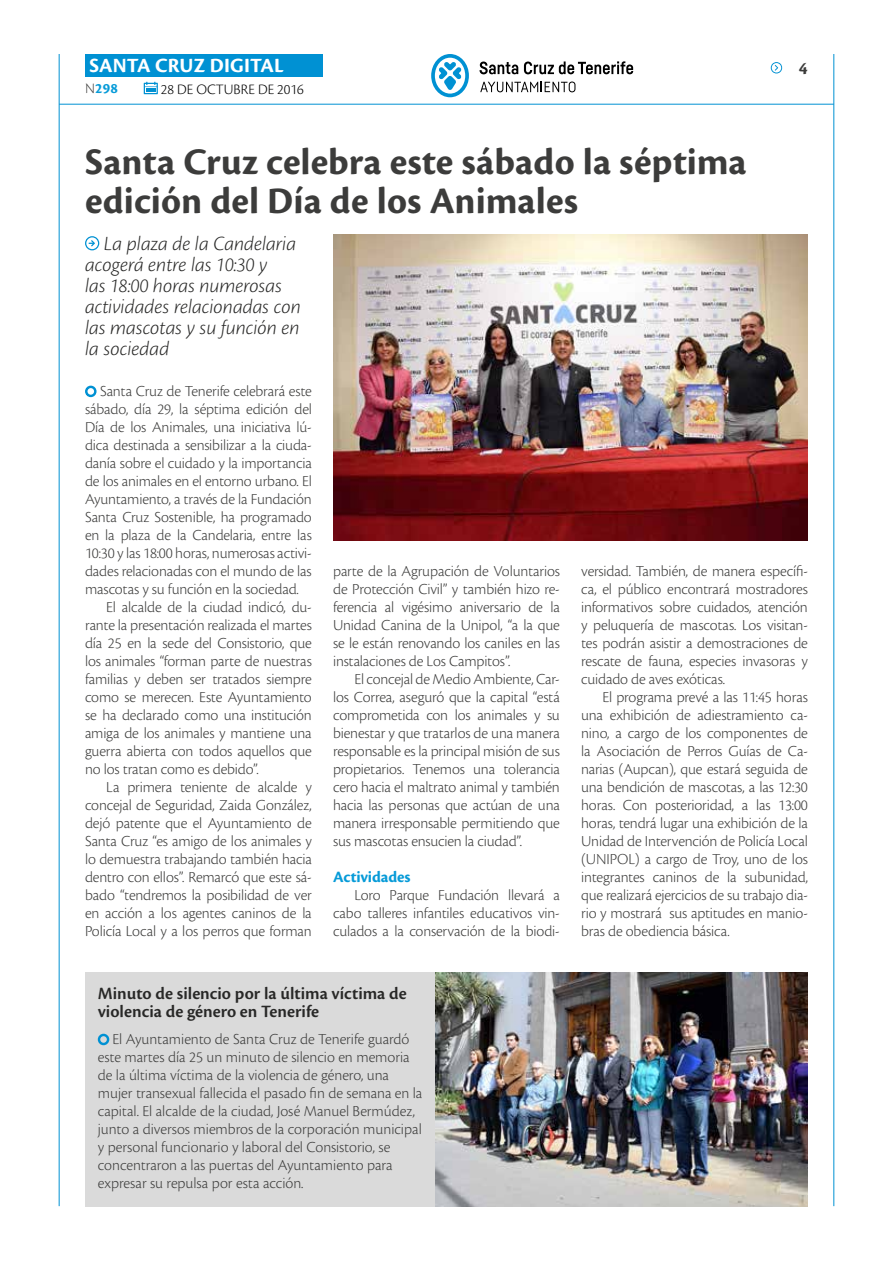
<style>
.page{position:relative;width:893px;height:1263px;background:#fff}
.page>*{position:absolute;margin:0;border:0;box-sizing:border-box;transform-origin:0 0}
.t1{font:700 39px/39px "Cronos Pro";letter-spacing:.005em;color:#3c3c3b}
.t2{font:italic 300 21px/21px "Cronos Pro";letter-spacing:-.005em;color:#282827}
.t3{font:700 21px "Cronos Pro";letter-spacing:.005em;color:#fff}
.t4{font:600 18px/18px "Cronos Pro";color:#282827}
.t5{font:700 18px "Cronos Pro";color:#3c3c3b}
.t6{font:700 16.5px "Cronos Pro";letter-spacing:-.005em;color:#079bd8}
.t7{font:300 15.9px/18px "Cronos Pro";letter-spacing:-.01em;color:#3c3c3b;text-align:justify}
.t8{font:300 15px "Cronos Pro";color:#000}
.t9{font:700 15px "Cronos Pro";color:#079bd8}
.s1{font-weight:300;color:#3c3c3b}
</style>
<div class="page">
<hr style="left:59px;top:104px;width:775px;height:1px;background:#0091d3">
<div style="left:85px;top:54px;width:238px;height:23px;background:#0091d3"></div>
<svg style="left:144px;top:82px;width:14px;height:12px"></svg>
<hr style="left:59px;top:54px;width:1px;height:1152px;background:#0091d3">
<hr style="left:833px;top:54px;width:1px;height:1152px;background:#0091d3">
<svg style="left:771px;top:62px;width:12px;height:11px"></svg>
<svg style="left:431px;top:54px;width:38px;height:43px"></svg>
<svg style="left:480px;top:62px;width:38px;height:12px"></svg>
<svg style="left:524px;top:61px;width:109px;height:13px"></svg>
<svg style="left:480px;top:82px;width:95px;height:10px"></svg>
<svg style="left:85px;top:385px;width:12px;height:13px"></svg>
<img style="left:333px;top:234px;width:475px;height:306px">
<svg style="left:85px;top:236px;width:14px;height:14px"></svg>
<div style="left:85px;top:972px;width:351px;height:234px;background:#dadada"></div>
<svg style="left:97px;top:1033px;width:13px;height:13px"></svg>
<img style="left:436px;top:972px;width:372px;height:234px">
<h2 class="t3" style="left:89px;top:53px;width:196px">SANTA CRUZ DIGITAL</h2>
<p class="t9" style="left:85px;top:80px;width:34px"><span class="s1">N</span>298</p>
<p class="t8" style="left:161px;top:81px;width:144px">28 DE OCTUBRE DE 2016</p>
<h1 class="t1" style="left:85px;top:143px;width:663px">Santa Cruz celebra este sábado la séptima edición del Día de los Animales</h1>
<h2 class="t2" style="left:85px;top:233px;width:217px;text-indent:19px">La plaza de la Candelaria acogerá entre las 10:30 y<br>las 18:00 horas numerosas actividades relacionadas con las mascotas y su función en la sociedad</h2>
<p class="t5" style="left:799px;top:58px;width:10px">4</p>
<p class="t7" style="left:100px;top:382px;width:213px">Santa Cruz de Tenerife celebrará este</p>
<p class="t7" style="left:85px;top:400px;width:228px">sábado, día 29, la séptima edición del</p>
<p class="t7" style="left:85px;top:418px;width:228px">Día de los Animales, una iniciativa lú-</p>
<p class="t7" style="left:85px;top:436px;width:228px">dica destinada a sensibilizar a la ciuda-</p>
<p class="t7" style="left:85px;top:454px;width:228px">danía sobre el cuidado y la importancia</p>
<p class="t7" style="left:85px;top:472px;width:228px">de los animales en el entorno urbano. El</p>
<p class="t7" style="left:85px;top:490px;width:228px">Ayuntamiento, a través de la Fundación</p>
<p class="t7" style="left:85px;top:508px;width:228px">Santa Cruz Sostenible, ha programado</p>
<p class="t7" style="left:85px;top:526px;width:228px">en la plaza de la Candelaria, entre las</p>
<p class="t7" style="left:85px;top:544px;width:228px">10:30 y las 18:00 horas, numerosas activi-</p>
<p class="t7" style="left:85px;top:562px;width:228px">dades relacionadas con el mundo de las</p>
<p class="t7" style="left:85px;top:580px;width:215px">mascotas y su función en la sociedad.</p>
<p class="t7" style="left:106px;top:598px;width:207px">El alcalde de la ciudad indicó, du-</p>
<p class="t7" style="left:85px;top:616px;width:228px">rante la presentación realizada el martes</p>
<p class="t7" style="left:85px;top:634px;width:228px">día 25 en la sede del Consistorio, que</p>
<p class="t7" style="left:85px;top:652px;width:228px">los animales “forman parte de nuestras</p>
<p class="t7" style="left:85px;top:670px;width:228px">familias y deben ser tratados siempre</p>
<p class="t7" style="left:85px;top:688px;width:228px">como se merecen. Este Ayuntamiento</p>
<p class="t7" style="left:85px;top:706px;width:228px">se ha declarado como una institución</p>
<p class="t7" style="left:85px;top:724px;width:228px">amiga de los animales y mantiene una</p>
<p class="t7" style="left:85px;top:742px;width:228px">guerra abierta con todos aquellos que</p>
<p class="t7" style="left:85px;top:760px;width:175px">no los tratan como es debido”.</p>
<p class="t7" style="left:106px;top:778px;width:207px">La primera teniente de alcalde y</p>
<p class="t7" style="left:85px;top:796px;width:228px">concejal de Seguridad, Zaida González,</p>
<p class="t7" style="left:85px;top:814px;width:228px">dejó patente que el Ayuntamiento de</p>
<p class="t7" style="left:85px;top:832px;width:228px">Santa Cruz “es amigo de los animales y</p>
<p class="t7" style="left:85px;top:850px;width:228px">lo demuestra trabajando también hacia</p>
<p class="t7" style="left:85px;top:868px;width:228px">dentro con ellos”. Remarcó que este sá-</p>
<p class="t7" style="left:85px;top:886px;width:228px">bado “tendremos la posibilidad de ver</p>
<p class="t7" style="left:85px;top:904px;width:228px">en acción a los agentes caninos de la</p>
<p class="t7" style="left:85px;top:922px;width:228px">Policía Local y a los perros que forman</p>
<p class="t7" style="left:333px;top:562px;width:228px">parte de la Agrupación de Voluntarios de Protección Civil” y también hizo re&shy;ferencia al vigésimo aniversario de la Unidad Canina de la Unipol, “a la que se le están renovando los caniles en las instalaciones de Los Campitos”.</p>
<p class="t7" style="left:333px;top:670px;width:228px;text-indent:21px">El concejal de Medio Ambiente, Car&shy;los Correa, aseguró que la capital “está comprometida con los animales y su bienestar y que tratarlos de una manera responsable es la principal misión de sus propietarios. Tenemos una tolerancia cero hacia el maltrato animal y también hacia las personas que actúan de una manera irresponsable permitiendo que sus mascotas ensucien la ciudad”.</p>
<p class="t6" style="left:333px;top:867px;width:79px">Actividades</p>
<p class="t7" style="left:333px;top:886px;width:228px;text-indent:21px">Loro Parque Fundación llevará a cabo talleres infantiles educativos vin&shy;culados a la conservación de la biodi-</p>
<p class="t4" style="left:98px;top:984px;width:310px">Minuto de silencio por la última víctima de violencia de género en Tenerife</p>
<p class="t7" style="left:98px;top:1030px;width:326px;text-align:left;text-indent:15px">El Ayuntamiento de Santa Cruz de Tenerife guardó este martes día 25 un minuto de silencio en memoria de la última víctima de la violencia de género, una mujer transexual fallecida el pasado fin de semana en la capital. El alcalde de la ciudad, José Manuel Bermúdez, junto a diversos miembros de la corporación municipal y personal funcionario y laboral del Consistorio, se concentraron a las puertas del Ayuntamiento para expresar su repulsa por esta acción.</p>
<p class="t7" style="left:581px;top:562px;width:228px">versidad. También, de manera específi&shy;ca, el público encontrará mostradores informativos sobre cuidados, atención y peluquería de mascotas. Los visitan&shy;tes podrán asistir a demostraciones de rescate de fauna, especies invasoras y cuidado de aves exóticas.</p>
<p class="t7" style="left:581px;top:688px;width:228px;text-indent:21px">El programa prevé a las 11:45 horas una exhibición de adiestramiento ca&shy;nino, a cargo de los componentes de la Asociación de Perros Guías de Ca&shy;narias (Aupcan), que estará seguida de una bendición de mascotas, a las 12:30 horas. Con posterioridad, a las 13:00 horas, tendrá lugar una exhibición de la Unidad de Intervención de Policía Local (UNIPOL) a cargo de Troy, uno de los integrantes caninos de la subunidad, que realizará ejercicios de su trabajo dia&shy;rio y mostrará sus aptitudes en manio&shy;bras de obediencia básica.</p>
</div>
